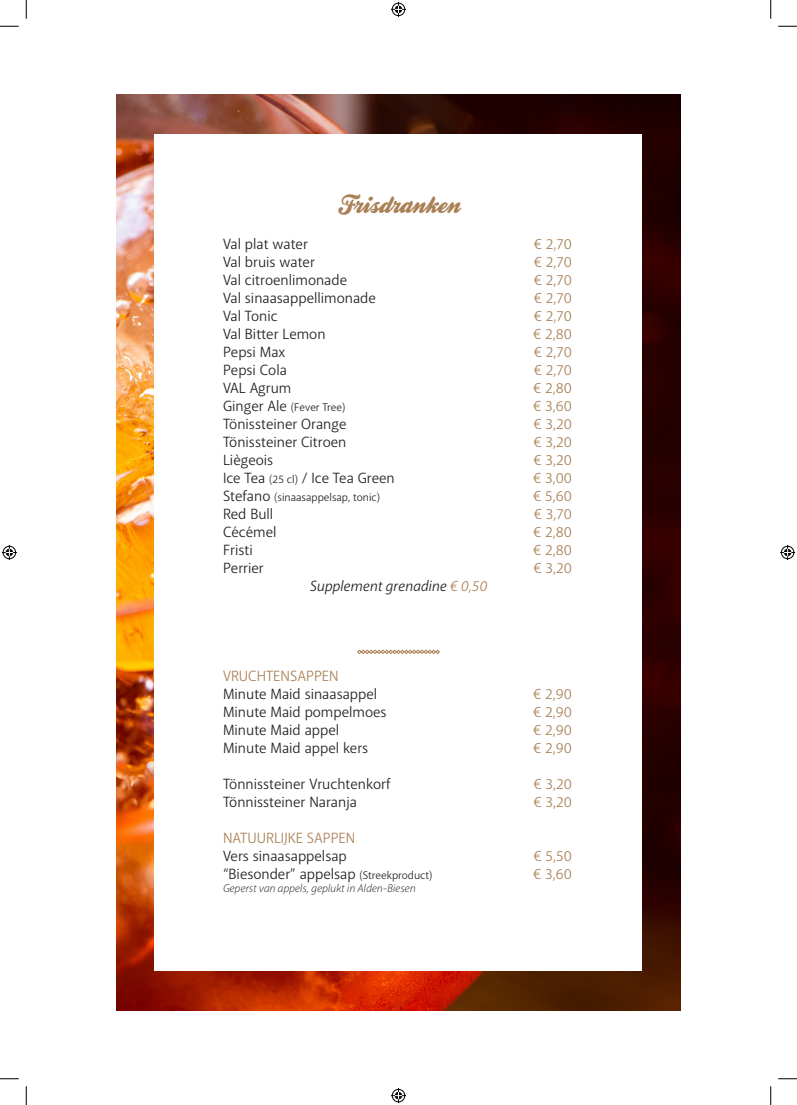
<style>
.page{position:relative;width:797px;height:1105px;background:#fff}
.page>*{position:absolute;margin:0;border:0;box-sizing:border-box;transform-origin:0 0}
.t1{font:italic 27.5px "Kestrel Script";color:#aa8157}
.t2{font:15px "Akagi Pro";color:#231f20}
.t3{font:15px "Akagi Pro";color:#aa8157}
.t4{font:italic 15px "Akagi Pro";color:#231f20}
.t5{font:11.25px "Akagi Pro";color:#231f20}
.t6{font:italic 300 11.25px "Akagi Pro";color:#231f20}
.s1{font-size:15px}
.s2{font-size:11.25px}
.s3{color:#aa8157}
</style>
<div class="page">
<img style="left:117px;top:94px;width:563px;height:916px">
<div style="left:155px;top:134px;width:487px;height:837px;background:#fff"></div>
<svg style="left:357px;top:650px;width:83px;height:4px"></svg>
<svg style="left:0;top:25px;width:19px;height:2px"></svg>
<svg style="left:778px;top:25px;width:19px;height:2px"></svg>
<svg style="left:0;top:1078px;width:19px;height:1px"></svg>
<svg style="left:778px;top:1078px;width:19px;height:1px"></svg>
<svg style="left:25px;top:0;width:2px;height:19px"></svg>
<svg style="left:25px;top:1086px;width:2px;height:19px"></svg>
<svg style="left:770px;top:0;width:1px;height:19px"></svg>
<svg style="left:770px;top:1086px;width:1px;height:19px"></svg>
<svg style="left:391px;top:2px;width:15px;height:15px"></svg>
<svg style="left:391px;top:1088px;width:15px;height:15px"></svg>
<svg style="left:2px;top:545px;width:15px;height:15px"></svg>
<svg style="left:780px;top:545px;width:15px;height:15px"></svg>
<h1 class="t1" style="left:337px;top:190px;width:124px">Frisdranken</h1>
<p class="t2" style="left:223px;top:235px;width:86px">Val plat water</p>
<p class="t3" style="left:534px;top:235px;width:40px">€ 2,70</p>
<p class="t2" style="left:223px;top:253px;width:93px">Val bruis water</p>
<p class="t3" style="left:534px;top:253px;width:40px">€ 2,70</p>
<p class="t2" style="left:223px;top:271px;width:126px">Val citroenlimonade</p>
<p class="t3" style="left:534px;top:271px;width:40px">€ 2,70</p>
<p class="t2" style="left:223px;top:289px;width:154px">Val sinaasappellimonade</p>
<p class="t3" style="left:534px;top:289px;width:40px">€ 2,70</p>
<p class="t2" style="left:223px;top:307px;width:56px">Val Tonic</p>
<p class="t3" style="left:534px;top:307px;width:40px">€ 2,70</p>
<p class="t2" style="left:223px;top:325px;width:104px">Val Bitter Lemon</p>
<p class="t3" style="left:533px;top:325px;width:40px">€ 2,80</p>
<p class="t2" style="left:223px;top:343px;width:64px">Pepsi Max</p>
<p class="t3" style="left:534px;top:343px;width:40px">€ 2,70</p>
<p class="t2" style="left:223px;top:361px;width:65px">Pepsi Cola</p>
<p class="t3" style="left:534px;top:361px;width:40px">€ 2,70</p>
<p class="t2" style="left:223px;top:379px;width:70px">VAL Agrum</p>
<p class="t3" style="left:533px;top:379px;width:40px">€ 2,80</p>
<p class="t5" style="left:223px;top:400px;width:124px"><span class="s1">Ginger Ale</span> (Fever Tree)</p>
<p class="t3" style="left:533px;top:397px;width:40px">€ 3,60</p>
<p class="t2" style="left:223px;top:415px;width:125px">Tönissteiner Orange</p>
<p class="t3" style="left:533px;top:415px;width:40px">€ 3,20</p>
<p class="t2" style="left:223px;top:433px;width:125px">Tönissteiner Citroen</p>
<p class="t3" style="left:533px;top:433px;width:40px">€ 3,20</p>
<p class="t2" style="left:223px;top:451px;width:52px">Liègeois</p>
<p class="t3" style="left:533px;top:451px;width:40px">€ 3,20</p>
<p class="t2" style="left:223px;top:469px;width:173px">Ice Tea <span class="s2">(25 cl)</span> / Ice Tea Green</p>
<p class="t3" style="left:533px;top:469px;width:40px">€ 3,00</p>
<p class="t5" style="left:223px;top:490px;width:159px"><span class="s1">Stefano</span> (sinaasappelsap, tonic)</p>
<p class="t3" style="left:533px;top:487px;width:40px">€ 5,60</p>
<p class="t2" style="left:223px;top:505px;width:52px">Red Bull</p>
<p class="t3" style="left:534px;top:505px;width:40px">€ 3,70</p>
<p class="t2" style="left:223px;top:523px;width:55px">Cécémel</p>
<p class="t3" style="left:533px;top:523px;width:40px">€ 2,80</p>
<p class="t2" style="left:223px;top:541px;width:31px">Fristi</p>
<p class="t3" style="left:533px;top:541px;width:40px">€ 2,80</p>
<p class="t2" style="left:223px;top:559px;width:42px">Perrier</p>
<p class="t3" style="left:533px;top:559px;width:40px">€ 3,20</p>
<p class="t4" style="left:310px;top:577px;width:179px">Supplement grenadine <span class="s3">€ 0,50</span></p>
<p class="t3" style="left:223px;top:667px;width:117px">VRUCHTENSAPPEN</p>
<p class="t2" style="left:223px;top:685px;width:156px">Minute Maid sinaasappel</p>
<p class="t3" style="left:533px;top:685px;width:40px">€ 2,90</p>
<p class="t2" style="left:223px;top:703px;width:165px">Minute Maid pompelmoes</p>
<p class="t3" style="left:533px;top:703px;width:40px">€ 2,90</p>
<p class="t2" style="left:223px;top:721px;width:118px">Minute Maid appel</p>
<p class="t3" style="left:533px;top:721px;width:40px">€ 2,90</p>
<p class="t2" style="left:223px;top:739px;width:147px">Minute Maid appel kers</p>
<p class="t3" style="left:533px;top:739px;width:40px">€ 2,90</p>
<p class="t2" style="left:223px;top:775px;width:169px">Tönnissteiner Vruchtenkorf</p>
<p class="t3" style="left:533px;top:775px;width:40px">€ 3,20</p>
<p class="t2" style="left:223px;top:793px;width:135px">Tönnissteiner Naranja</p>
<p class="t3" style="left:533px;top:793px;width:40px">€ 3,20</p>
<p class="t3" style="left:223px;top:829px;width:134px">NATUURLIJKE SAPPEN</p>
<p class="t2" style="left:223px;top:847px;width:125px">Vers sinaasappelsap</p>
<p class="t3" style="left:533px;top:847px;width:40px">€ 5,50</p>
<p class="t2" style="left:223px;top:865px;width:211px">“Biesonder” appelsap <span class="s2">(Streekproduct)</span></p>
<p class="t3" style="left:533px;top:865px;width:40px">€ 3,60</p>
<p class="t6" style="left:223px;top:882px;width:194px">Geperst van appels, geplukt in Alden-Biesen</p>
</div>
